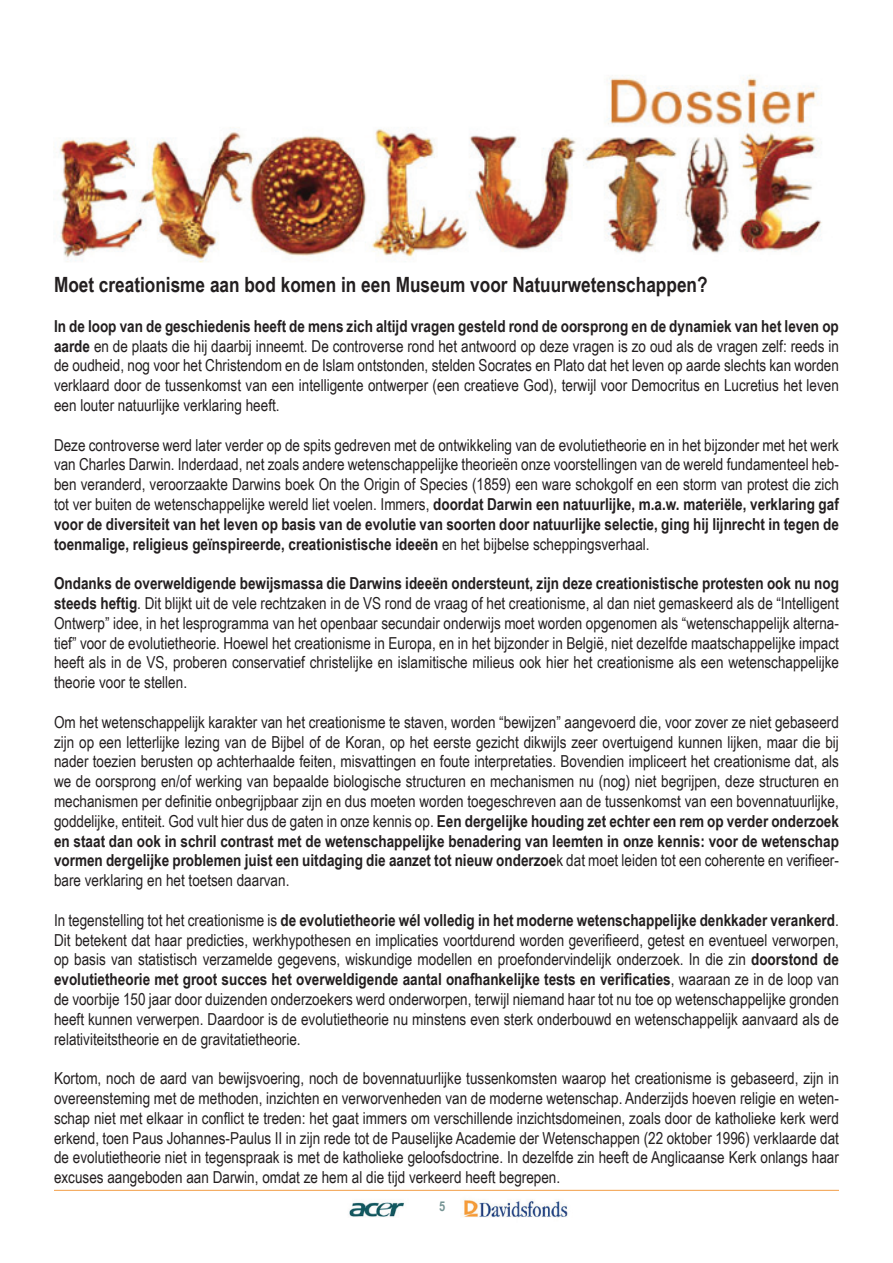
<style>
.page{position:relative;width:893px;height:1263px;background:#fff}
.page>*{position:absolute;margin:0;border:0;box-sizing:border-box;transform-origin:0 0}
.t1{font:700 21px "Arial Narrow";color:#231f20}
.t2{font:16.5px/19.8px "Arial Narrow";color:#231f20;text-align:justify}
.t3{font:700 13.5px "Arial Narrow";color:#749393}
.s1{font-weight:700}
</style>
<div class="page">
<img style="left:349px;top:1200px;width:219px;height:18px">
<hr style="left:54px;top:1190px;width:785px;height:1px;background:#f39d46">
<img style="left:59px;top:75px;width:763px;height:188px">
<p class="t1" style="left:54px;top:269px;width:655px">Moet creationisme aan bod komen in een Museum voor Natuurwetenschappen?</p>
<p class="t2" style="left:54px;top:315px;width:786px"><span class="s1">In de loop van de geschiedenis heeft de mens zich altijd vragen gesteld rond de oorsprong en de dynamiek van het leven op aarde</span> en de plaats die hij daarbij inneemt. De controverse rond het antwoord op deze vragen is zo oud als de vragen zelf: reeds in de oudheid, nog voor het Christendom en de Islam ontstonden, stelden Socrates en Plato dat het leven op aarde slechts kan worden verklaard door de tussenkomst van een intelligente ontwerper (een creatieve God), terwijl voor Democritus en Lucretius het leven een louter natuurlijke verklaring heeft.</p>
<p class="t2" style="left:54px;top:434px;width:786px">Deze controverse werd later verder op de spits gedreven met de ontwikkeling van de evolutietheorie en in het bijzonder met het werk van Charles Darwin. Inderdaad, net zoals andere wetenschappelijke theorieën onze voorstellingen van de wereld fundamenteel heb&shy;ben veranderd, veroorzaakte Darwins boek On the Origin of Species (1859) een ware schokgolf en een storm van protest die zich tot ver buiten de wetenschappelijke wereld liet voelen. Immers, <span class="s1">doordat Darwin een natuurlijke, m.a.w. materiële, verklaring gaf voor de diversiteit van het leven op basis van de evolutie van soorten door natuurlijke selectie, ging hij lijnrecht in tegen de toenmalige, religieus geïnspireerde, creationistische ideeën</span> en het bijbelse scheppingsverhaal.</p>
<p class="t2" style="left:54px;top:573px;width:786px"><span class="s1">Ondanks de overweldigende bewijsmassa die Darwins ideeën ondersteunt, zijn deze creationistische protesten ook nu nog steeds heftig</span>. Dit blijkt uit de vele rechtzaken in de VS rond de vraag of het creationisme, al dan niet gemaskeerd als de “Intelligent Ontwerp” idee, in het lesprogramma van het openbaar secundair onderwijs moet worden opgenomen als “wetenschappelijk alterna&shy;tief” voor de evolutietheorie. Hoewel het creationisme in Europa, en in het bijzonder in België, niet dezelfde maatschappelijke impact heeft als in de VS, proberen conservatief christelijke en islamitische milieus ook hier het creationisme als een wetenschappelijke theorie voor te stellen.</p>
<p class="t2" style="left:54px;top:711px;width:786px">Om het wetenschappelijk karakter van het creationisme te staven, worden “bewijzen” aangevoerd die, voor zover ze niet gebaseerd zijn op een letterlijke lezing van de Bijbel of de Koran, op het eerste gezicht dikwijls zeer overtuigend kunnen lijken, maar die bij nader toezien berusten op achterhaalde feiten, misvattingen en foute interpretaties. Bovendien impliceert het creationisme dat, als we de oorsprong en/of werking van bepaalde biologische structuren en mechanismen nu (nog) niet begrijpen, deze structuren en mechanismen per definitie onbegrijpbaar zijn en dus moeten worden toegeschreven aan de tussenkomst van een bovennatuurlijke, goddelijke, entiteit. God vult hier dus de gaten in onze kennis op. <span class="s1">Een dergelijke houding zet echter een rem op verder onderzoek en staat dan ook in schril contrast met de wetenschappelijke benadering van leemten in onze kennis: voor de wetenschap vormen dergelijke problemen juist een uitdaging die aanzet tot nieuw onderzoe</span>k dat moet leiden tot een coherente en verifieer&shy;bare verklaring en het toetsen daarvan.</p>
<p class="t2" style="left:54px;top:909px;width:786px">In tegenstelling tot het creationisme is <span class="s1">de evolutietheorie wél volledig in het moderne wetenschappelijke denkkader verankerd</span>.<br>Dit betekent dat haar predicties, werkhypothesen en implicaties voortdurend worden geverifieerd, getest en eventueel verworpen, op basis van statistisch verzamelde gegevens, wiskundige modellen en proefondervindelijk onderzoek. In die zin <span class="s1">doorstond de evolutietheorie met groot succes het overweldigende aantal onafhankelijke tests en verificaties</span>, waaraan ze in de loop van de voorbije 150 jaar door duizenden onderzoekers werd onderworpen, terwijl niemand haar tot nu toe op wetenschappelijke gronden heeft kunnen verwerpen. Daardoor is de evolutietheorie nu minstens even sterk onderbouwd en wetenschappelijk aanvaard als de relativiteitstheorie en de gravitatietheorie.</p>
<p class="t2" style="left:54px;top:1068px;width:786px">Kortom, noch de aard van bewijsvoering, noch de bovennatuurlijke tussenkomsten waarop het creationisme is gebaseerd, zijn in overeensteming met de methoden, inzichten en verworvenheden van de moderne wetenschap. Anderzijds hoeven religie en weten&shy;schap niet met elkaar in conflict te treden: het gaat immers om verschillende inzichtsdomeinen, zoals door de katholieke kerk werd erkend, toen Paus Johannes-Paulus II in zijn rede tot de Pauselijke Academie der Wetenschappen (22 oktober 1996) verklaarde dat de evolutietheorie niet in tegenspraak is met de katholieke geloofsdoctrine. In dezelfde zin heeft de Anglicaanse Kerk onlangs haar excuses aangeboden aan Darwin, omdat ze hem al die tijd verkeerd heeft begrepen.</p>
<p class="t3" style="left:439px;top:1196px;width:8px">5</p>
</div>
